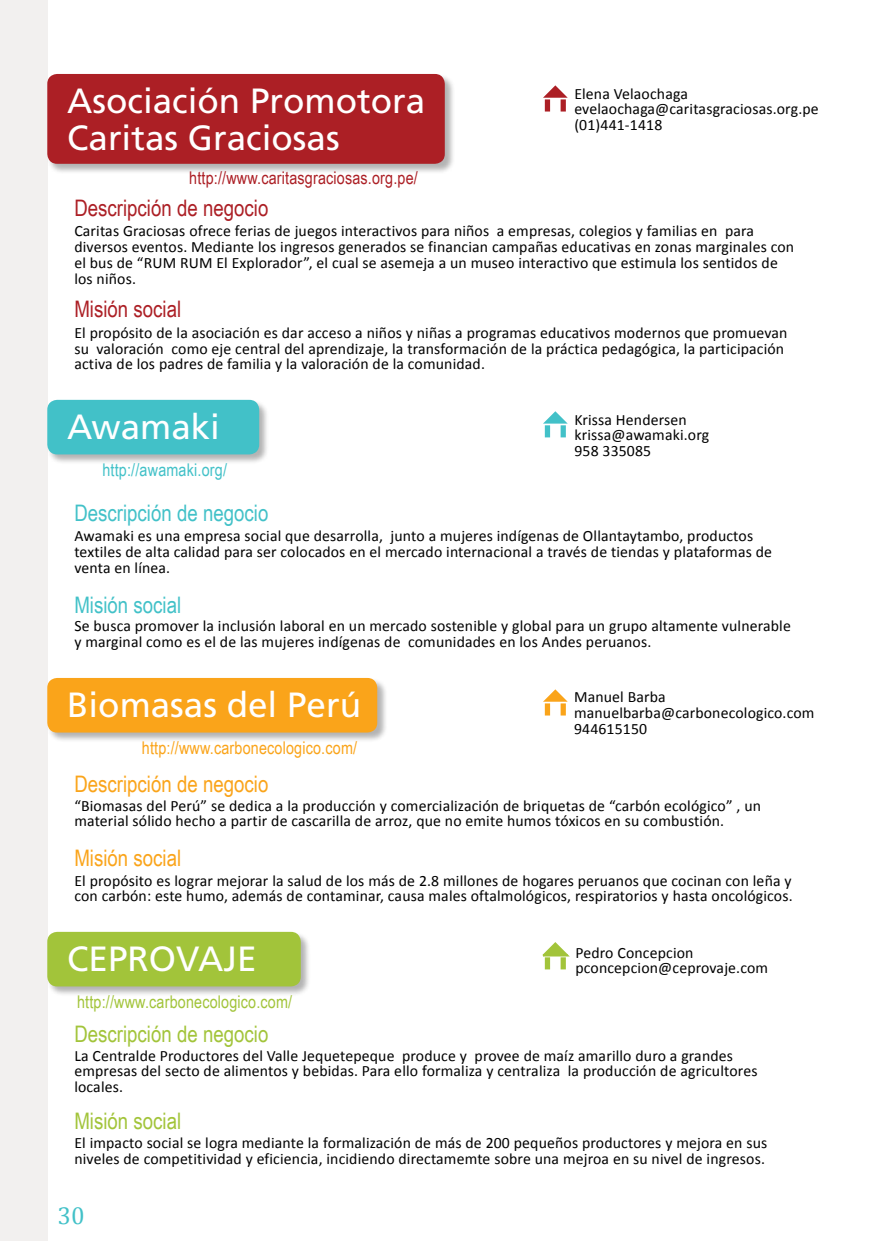
<style>
.page{position:relative;width:869px;height:1241px;background:#fff}
.page>*{position:absolute;margin:0;border:0;box-sizing:border-box;transform-origin:0 0}
.t1{font:35px/36.8px "Frutiger";color:#fff}
.t2{font:24.5px "Cambria";color:#42c1c8}
.t3{font:22.75px "Arial Narrow";color:#ac1f25}
.t4{font:22.75px "Arial Narrow";color:#42c1c8}
.t5{font:22.75px "Arial Narrow";color:#faa41a}
.t6{font:22.75px "Arial Narrow";color:#a2c43a}
.t7{font:17.5px "Arial Narrow";letter-spacing:.01em;color:#ac1f25}
.t8{font:17.5px "Arial Narrow";letter-spacing:.01em;color:#faa41a}
.t9{font:17.5px "Arial Narrow";letter-spacing:.01em;color:#a2c43a}
.t10{font:17.5px "Arial Narrow";letter-spacing:.01em;color:#42c1c8}
.t11{font:15.75px/15.8px "Calibri";letter-spacing:.01em;color:#000}
</style>
<div class="page">
<div style="left:0;top:0;width:48px;height:1240px;background:#f2f0ef"></div>
<div style="left:47px;top:73px;width:408px;height:101px;background:#000;opacity:.3"></div>
<div style="left:47px;top:74px;width:397px;height:90px;background:#ac1f25;border-radius:10px"></div>
<div style="left:47px;top:399px;width:222px;height:66px;background:#000;opacity:.3"></div>
<div style="left:47px;top:400px;width:212px;height:54px;background:#42c1c8;border-radius:10px"></div>
<div style="left:47px;top:677px;width:340px;height:65px;background:#000;opacity:.3"></div>
<div style="left:47px;top:677px;width:330px;height:55px;background:#faa41a;border-radius:10px"></div>
<div style="left:47px;top:931px;width:264px;height:65px;background:#000;opacity:.3"></div>
<div style="left:47px;top:931px;width:253px;height:55px;background:#a2c43a;border-radius:10px"></div>
<svg style="left:543px;top:85px;width:24px;height:13px"></svg>
<div style="left:544px;top:99px;width:6px;height:12px;background:#ac1f25"></div>
<div style="left:560px;top:99px;width:5px;height:12px;background:#ac1f25"></div>
<svg style="left:543px;top:411px;width:24px;height:12px"></svg>
<svg style="left:544px;top:689px;width:23px;height:12px"></svg>
<svg style="left:542px;top:942px;width:28px;height:15px"></svg>
<div style="left:544px;top:425px;width:6px;height:12px;background:#42c1c8"></div>
<div style="left:544px;top:703px;width:6px;height:12px;background:#faa41a"></div>
<div style="left:544px;top:957px;width:6px;height:12px;background:#a2c43a"></div>
<div style="left:560px;top:425px;width:5px;height:12px;background:#42c1c8"></div>
<div style="left:560px;top:703px;width:5px;height:12px;background:#faa41a"></div>
<div style="left:560px;top:957px;width:5px;height:12px;background:#a2c43a"></div>
<h1 class="t1" style="left:67px;top:82px;width:359px">Asociación Promotora<br>Caritas Graciosas</h1>
<p class="t7" style="left:189px;top:165px;width:230px">http://www.caritasgraciosas.org.pe/</p>
<h3 class="t3" style="left:74px;top:192px;width:195px">Descripción de negocio</h3>
<p class="t11" style="left:574px;top:86px;width:246px">Elena Velaochaga evelaochaga@caritasgraciosas.org.pe (01)441-1418</p>
<p class="t11" style="left:74px;top:223px;width:721px">Caritas Graciosas ofrece ferias de juegos interactivos para niños a empresas, colegios y familias en para diversos eventos. Mediante los ingresos generados se financian campañas educativas en zonas marginales con el bus de “RUM RUM El Explorador”, el cual se asemeja a un museo interactivo que estimula los sentidos de los niños.</p>
<h3 class="t3" style="left:74px;top:292px;width:108px">Misión social</h3>
<p class="t11" style="left:74px;top:325px;width:714px">El propósito de la asociación es dar acceso a niños y niñas a programas educativos modernos que promuevan su valoración como eje central del aprendizaje, la transformación de la práctica pedagógica, la participación activa de los padres de familia y la valoración de la comunidad.</p>
<h1 class="t1" style="left:67px;top:408px;width:154px">Awamaki</h1>
<p class="t10" style="left:102px;top:456px;width:126px">http://awamaki.org/</p>
<h3 class="t4" style="left:74px;top:496px;width:195px">Descripción de negocio</h3>
<p class="t11" style="left:574px;top:411px;width:136px">Krissa Hendersen krissa@awamaki.org<br>958 335085</p>
<p class="t11" style="left:74px;top:528px;width:699px">Awamaki es una empresa social que desarrolla, junto a mujeres indígenas de Ollantaytambo, productos textiles de alta calidad para ser colocados en el mercado internacional a través de tiendas y plataformas de venta en línea.</p>
<h3 class="t4" style="left:74px;top:588px;width:108px">Misión social</h3>
<p class="t11" style="left:74px;top:618px;width:717px">Se busca promover la inclusión laboral en un mercado sostenible y global para un grupo altamente vulnerable y marginal como es el de las mujeres indígenas de comunidades en los Andes peruanos.</p>
<h1 class="t1" style="left:67px;top:686px;width:295px">Biomasas del Perú</h1>
<p class="t8" style="left:142px;top:734px;width:217px">http://www.carbonecologico.com/</p>
<h3 class="t5" style="left:74px;top:767px;width:195px">Descripción de negocio</h3>
<p class="t11" style="left:573px;top:689px;width:242px">Manuel Barba manuelbarba@carbonecologico.com<br>944615150</p>
<p class="t11" style="left:74px;top:797px;width:687px">“Biomasas del Perú” se dedica a la producción y comercialización de briquetas de “carbón ecológico” , un material sólido hecho a partir de cascarilla de arroz, que no emite humos tóxicos en su combustión.</p>
<h3 class="t5" style="left:74px;top:841px;width:108px">Misión social</h3>
<p class="t11" style="left:74px;top:872px;width:719px">El propósito es lograr mejorar la salud de los más de 2.8 millones de hogares peruanos que cocinan con leña y con carbón: este humo, además de contaminar, causa males oftalmológicos, respiratorios y hasta oncológicos.</p>
<h1 class="t1" style="left:67px;top:940px;width:191px">CEPROVAJE</h1>
<p class="t9" style="left:77px;top:988px;width:217px">http://www.carbonecologico.com/</p>
<h3 class="t6" style="left:74px;top:1017px;width:195px">Descripción de negocio</h3>
<p class="t11" style="left:575px;top:944px;width:194px">Pedro Concepcion pconcepcion@ceprovaje.com</p>
<p class="t11" style="left:74px;top:1047px;width:684px">La Centralde Productores del Valle Jequetepeque produce y provee de maíz amarillo duro a grandes empresas del secto de alimentos y bebidas. Para ello formaliza y centraliza la producción de agricultores locales.</p>
<h3 class="t6" style="left:74px;top:1103px;width:108px">Misión social</h3>
<p class="t11" style="left:74px;top:1134px;width:694px">El impacto social se logra mediante la formalización de más de 200 pequeños productores y mejora en sus niveles de competitividad y eficiencia, incidiendo directamemte sobre una mejroa en su nivel de ingresos.</p>
<h2 class="t2" style="left:57px;top:1200px;width:29px">30</h2>
</div>
